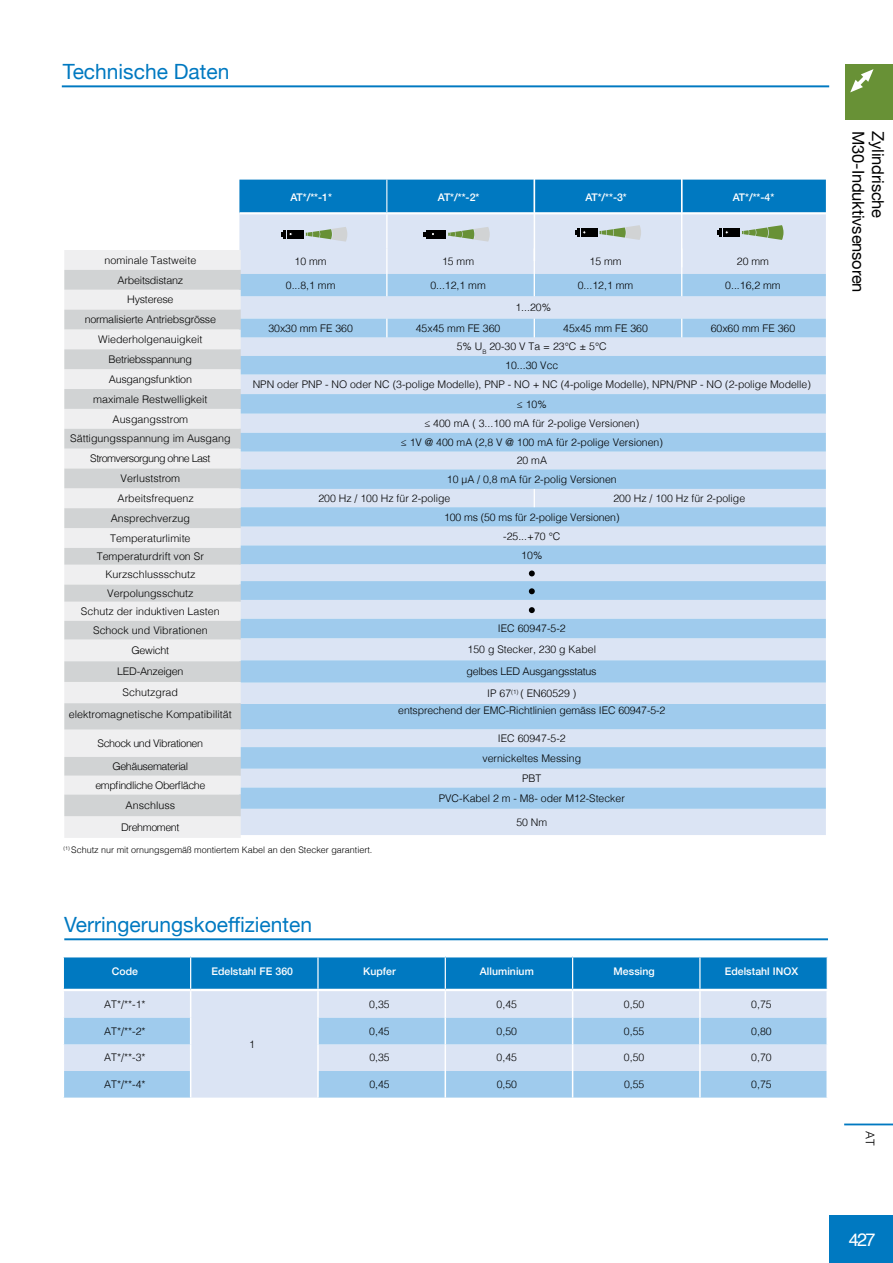
<style>
.page{position:relative;width:893px;height:1263px;background:#fff}
.page>*{position:absolute;margin:0;border:0;box-sizing:border-box;transform-origin:0 0}
.t1{font:21px "Helvetica Neue";color:#0079c1}
.t2{font:18px "Helvetica";color:#fff}
.t3{font:16.5px "Helvetica Neue";letter-spacing:-.01em;color:#000}
.t4{font:300 12px "Helvetica";color:#000}
.t5{font:300 10.5px/18.5px "Helvetica";color:#000;text-align:center}
.t6{font:500 10.5px "Helvetica Neue";letter-spacing:.005em;color:#fff}
.t7{font:300 10.5px/23.1px "Helvetica";letter-spacing:-.04em;color:#000;text-align:center}
.t8{font:300 10.5px "Helvetica";letter-spacing:-.02em;color:#000}
.t9{font:300 10.5px/21.9px "Helvetica";letter-spacing:-.025em;color:#000;text-align:center}
.t10{font:300 10.5px "Helvetica";letter-spacing:-.05em;color:#000}
.t11{font:300 10.5px "Helvetica";letter-spacing:-.03em;color:#000}
.t12{font:300 9px "Helvetica";color:#000}
</style>
<div class="page">
<hr style="left:62px;top:85px;width:767px;height:2px;background:#0079c1">
<hr style="left:64px;top:938px;width:764px;height:2px;background:#0079c1">
<div style="left:239px;top:180px;width:587px;height:32px;background:#0079c1"></div>
<div style="left:239px;top:214px;width:587px;height:621px;background:#dbe4f4"></div>
<svg style="left:241px;top:274px;width:585px;height:535px;background:#bbd6f0"></svg>
<hr style="left:386px;top:180px;width:1px;height:32px;background:#fff">
<hr style="left:386px;top:248px;width:2px;height:26px;background:#fff">
<hr style="left:386px;top:274px;width:2px;height:22px;background:#fff">
<svg style="left:534px;top:261px;width:1px;height:35px"></svg>
<svg style="left:681px;top:267px;width:1px;height:29px"></svg>
<svg style="left:386px;top:319px;width:2px;height:18px"></svg>
<svg style="left:534px;top:319px;width:1px;height:18px"></svg>
<svg style="left:681px;top:319px;width:1px;height:18px"></svg>
<svg style="left:534px;top:489px;width:1px;height:18px"></svg>
<hr style="left:386px;top:214px;width:2px;height:34px;background:#fff">
<svg style="left:529px;top:570px;width:6px;height:6px"></svg>
<svg style="left:529px;top:588px;width:6px;height:6px"></svg>
<svg style="left:529px;top:607px;width:6px;height:6px"></svg>
<svg style="left:63px;top:956px;width:764px;height:141px;background:#99c5e7"></svg>
<hr style="left:699px;top:1071px;width:2px;height:26px;background:#fff">
<hr style="left:826px;top:1071px;width:2px;height:26px;background:#fff">
<hr style="left:534px;top:172px;width:1px;height:89px;background:#fff">
<hr style="left:681px;top:178px;width:1px;height:89px;background:#fff">
<div style="left:64px;top:250px;width:177px;height:588px;background:#efeff0"></div>
<svg style="left:64px;top:270px;width:177px;height:546px"></svg>
<div style="left:829px;top:1214px;width:64px;height:49px;background:#0079c1"></div>
<hr style="left:844px;top:1123px;width:49px;height:2px;background:#0079c1">
<div style="left:845px;top:64px;width:48px;height:55px;background:#689136"></div>
<svg style="left:850px;top:69px;width:23px;height:23px"></svg>
<svg style="left:306px;top:227px;width:41px;height:15px"></svg>
<div style="left:287px;top:230px;width:17px;height:9px;background:#000"></div>
<svg style="left:281px;top:230px;width:11px;height:8px"></svg>
<svg style="left:599px;top:225px;width:42px;height:15px"></svg>
<div style="left:581px;top:228px;width:16px;height:9px;background:#000"></div>
<svg style="left:575px;top:228px;width:11px;height:9px"></svg>
<svg style="left:448px;top:227px;width:42px;height:15px"></svg>
<div style="left:430px;top:230px;width:16px;height:9px;background:#000"></div>
<svg style="left:423px;top:230px;width:11px;height:8px"></svg>
<svg style="left:742px;top:225px;width:41px;height:15px"></svg>
<div style="left:723px;top:228px;width:17px;height:9px;background:#000"></div>
<svg style="left:717px;top:228px;width:12px;height:9px"></svg>
<h1 class="t1" style="left:63px;top:56px;width:168px">Technische Daten</h1>
<p class="t6" style="left:290px;top:189px;width:43px">AT*/**-1*</p>
<p class="t6" style="left:438px;top:189px;width:43px">AT*/**-2*</p>
<p class="t6" style="left:585px;top:189px;width:43px">AT*/**-3*</p>
<p class="t6" style="left:733px;top:189px;width:43px">AT*/**-4*</p>
<p class="t5" style="left:104px;top:250px;width:93px">nominale Tastweite</p>
<p class="t8" style="left:117px;top:271px;width:67px">Arbeitsdistanz</p>
<p class="t9" style="left:127px;top:288px;width:48px">Hysterese</p>
<p class="t8" style="left:85px;top:311px;width:133px">normalisierte Antriebsgrösse</p>
<p class="t5" style="left:98px;top:329px;width:106px">Wiederholgenauigkeit</p>
<p class="t11" style="left:109px;top:350px;width:85px">Betriebsspannung</p>
<p class="t8" style="left:109px;top:370px;width:85px">Ausgangsfunktion</p>
<p class="t5" style="left:93px;top:389px;width:116px">maximale Restwelligkeit</p>
<p class="t5" style="left:113px;top:409px;width:77px">Ausgangsstrom</p>
<p class="t5" style="left:70px;top:429px;width:162px">Sättigungsspannung im Ausgang</p>
<p class="t10" style="left:90px;top:450px;width:122px">Stromversorgung ohne Last</p>
<p class="t5" style="left:121px;top:468px;width:61px">Verluststrom</p>
<p class="t5" style="left:118px;top:488px;width:78px">Arbeitsfrequenz</p>
<p class="t5" style="left:111px;top:508px;width:81px">Ansprechverzug</p>
<p class="t5" style="left:110px;top:528px;width:82px">Temperaturlimite</p>
<p class="t5" style="left:81px;top:546px;width:140px">Temperaturdrift von Sr<br>Kurzschlussschutz<br>Verpolungsschutz<br>Schutz der induktiven Lasten<br>Schock und Vibrationen</p>
<p class="t5" style="left:69px;top:639px;width:164px;line-height:21.3px">Gewicht<br>LED-Anzeigen<br>Schutzgrad<br>elektromagnetische Kompatibilität</p>
<p class="t7" style="left:98px;top:731px;width:107px">Schock und Vibrationen<br>Gehäusematerial</p>
<p class="t7" style="left:95px;top:774px;width:112px;line-height:20.2px">empfindliche Oberfläche<br>Anschluss</p>
<p class="t7" style="left:121px;top:815px;width:60px">Drehmoment</p>
<p class="t12" style="left:63px;top:842px;width:310px"><sup>(1)</sup> Schutz nur mit ornungsgemäß montiertem Kabel an den Stecker garantiert.</p>
<p class="t5" style="left:295px;top:251px;width:34px">10 mm</p>
<p class="t5" style="left:442px;top:251px;width:34px">15 mm</p>
<p class="t5" style="left:589px;top:251px;width:34px">15 mm</p>
<p class="t5" style="left:737px;top:251px;width:34px">20 mm</p>
<p class="t5" style="left:286px;top:275px;width:51px">0...8,1 mm</p>
<p class="t5" style="left:430px;top:275px;width:57px">0...12,1 mm</p>
<p class="t5" style="left:578px;top:275px;width:57px">0...12,1 mm</p>
<p class="t5" style="left:725px;top:275px;width:57px">0...16,2 mm</p>
<p class="t5" style="left:515px;top:297px;width:37px">1...20%</p>
<p class="t5" style="left:268px;top:318px;width:86px">30x30 mm FE 360</p>
<p class="t5" style="left:416px;top:318px;width:86px">45x45 mm FE 360</p>
<p class="t5" style="left:563px;top:318px;width:86px">45x45 mm FE 360</p>
<p class="t5" style="left:711px;top:318px;width:86px">60x60 mm FE 360</p>
<p class="t5" style="left:457px;top:337px;width:152px">5% U<sub>B</sub> 20-30 V Ta = 23°C ± 5°C</p>
<p class="t5" style="left:505px;top:355px;width:55px">10...30 Vcc</p>
<p class="t5" style="left:253px;top:374px;width:560px">NPN oder PNP - NO oder NC (3-polige Modelle), PNP - NO + NC (4-polige Modelle), NPN/PNP - NO (2-polige Modelle)</p>
<p class="t5" style="left:517px;top:394px;width:31px">≤ 10%</p>
<p class="t5" style="left:424px;top:413px;width:216px">≤ 400 mA ( 3...100 mA für 2-polige Versionen)</p>
<p class="t5" style="left:401px;top:432px;width:264px">≤ 1V @ 400 mA (2,8 V @ 100 mA für 2-polige Versionen)</p>
<p class="t5" style="left:517px;top:451px;width:32px">20 mA</p>
<p class="t5" style="left:447px;top:469px;width:171px">10 μA / 0,8 mA für 2-polig Versionen</p>
<p class="t5" style="left:318px;top:488px;width:133px">200 Hz / 100 Hz für 2-polige</p>
<p class="t5" style="left:613px;top:488px;width:133px">200 Hz / 100 Hz für 2-polige</p>
<p class="t5" style="left:444px;top:507px;width:177px">100 ms (50 ms für 2-polige Versionen)</p>
<p class="t5" style="left:503px;top:526px;width:59px">-25...+70 °C</p>
<p class="t5" style="left:521px;top:545px;width:23px">10%</p>
<p class="t5" style="left:468px;top:617px;width:130px;line-height:20.9px">IEC 60947-5-2<br>150 g Stecker, 230 g Kabel</p>
<p class="t9" style="left:467px;top:660px;width:132px">gelbes LED Ausgangsstatus<br>IP 67<sup>(1)</sup> ( EN60529 )</p>
<p class="t5" style="left:398px;top:700px;width:269px">entsprechend der EMC-Richtlinien gemäss IEC 60947-5-2</p>
<p class="t5" style="left:439px;top:727px;width:188px;line-height:20px">IEC 60947-5-2<br>vernickeltes Messing<br>PBT<br>PVC-Kabel 2 m - M8- oder M12-Stecker</p>
<p class="t5" style="left:516px;top:812px;width:32px">50 Nm</p>
<h1 class="t1" style="left:64px;top:909px;width:249px">Verringerungskoeffizienten</h1>
<p class="t6" style="left:112px;top:962px;width:28px">Code</p>
<p class="t6" style="left:211px;top:962px;width:83px">Edelstahl FE 360</p>
<p class="t6" style="left:363px;top:962px;width:34px">Kupfer</p>
<p class="t6" style="left:480px;top:962px;width:55px">Alluminium</p>
<p class="t6" style="left:614px;top:962px;width:43px">Messing</p>
<p class="t6" style="left:725px;top:962px;width:75px">Edelstahl INOX</p>
<p class="t5" style="left:104px;top:994px;width:43px">AT*/**-1*</p>
<p class="t5" style="left:249px;top:1034px;width:7px">1</p>
<p class="t5" style="left:369px;top:994px;width:22px">0,35</p>
<p class="t5" style="left:497px;top:994px;width:22px">0,45</p>
<p class="t5" style="left:624px;top:994px;width:22px">0,50</p>
<p class="t5" style="left:751px;top:994px;width:22px">0,75</p>
<p class="t5" style="left:104px;top:1021px;width:43px">AT*/**-2*</p>
<p class="t5" style="left:369px;top:1021px;width:22px">0,45</p>
<p class="t5" style="left:497px;top:1021px;width:22px">0,50</p>
<p class="t5" style="left:624px;top:1021px;width:22px">0,55</p>
<p class="t5" style="left:751px;top:1021px;width:22px">0,80</p>
<p class="t5" style="left:104px;top:1048px;width:43px">AT*/**-3*</p>
<p class="t5" style="left:369px;top:1048px;width:22px">0,35</p>
<p class="t5" style="left:497px;top:1048px;width:22px">0,45</p>
<p class="t5" style="left:624px;top:1048px;width:22px">0,50</p>
<p class="t5" style="left:751px;top:1048px;width:22px">0,70</p>
<p class="t5" style="left:104px;top:1074px;width:43px">AT*/**-4*</p>
<p class="t5" style="left:369px;top:1074px;width:22px">0,45</p>
<p class="t5" style="left:497px;top:1074px;width:22px">0,50</p>
<p class="t5" style="left:624px;top:1074px;width:22px">0,55</p>
<p class="t5" style="left:751px;top:1074px;width:22px">0,75</p>
<h3 class="t3" style="left:870px;top:131px;width:163px;rotate:90deg">M30-Induktivsensoren</h3>
<h3 class="t3" style="left:890px;top:131px;width:89px;rotate:90deg">Zylindrische</h3>
<p class="t4" style="left:880px;top:1131px;width:16px;rotate:90deg">AT</p>
<h2 class="t2" style="left:849px;top:1225px;width:28px">427</h2>
</div>
